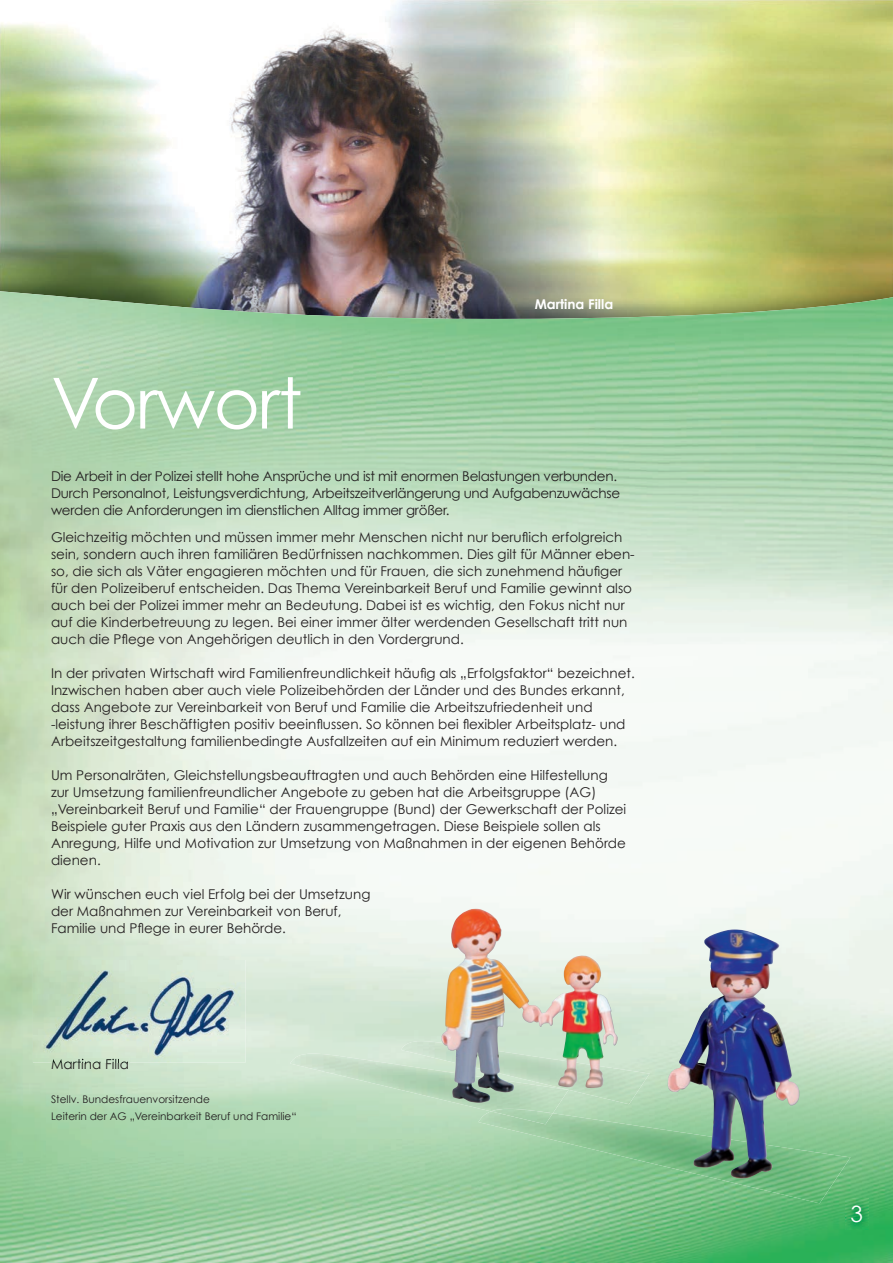
<style>
.page{position:relative;width:893px;height:1263px;background:#fff}
.page>*{position:absolute;margin:0;border:0;box-sizing:border-box;transform-origin:0 0}
.t1{font:70.5px "Century Gothic";letter-spacing:-.02em;color:#fff}
.t2{font:22.5px "Century Gothic";color:#fff}
.t3{font:13.5px/17px "Century Gothic";color:#231f20}
.t4{font:13.5px/17px "Century Gothic";letter-spacing:-.02em;color:#231f20}
.t5{font:700 13.5px "Century Gothic";color:#fff}
.t6{font:10.5px/17px "Century Gothic";color:#231f20}
</style>
<div class="page">
<img style="left:0;top:0;width:893px;height:291px">
<img style="left:0;top:253px;width:52px;height:38px">
<img style="left:0;top:291px;width:893px;height:972px">
<img style="left:401px;top:1041px;width:249px;height:63px">
<img style="left:478px;top:1111px;width:372px;height:92px">
<img style="left:668px;top:933px;width:132px;height:246px">
<img style="left:845px;top:1198px;width:24px;height:32px">
<img style="left:33px;top:960px;width:213px;height:102px">
<img style="left:52px;top:1059px;width:77px;height:3px">
<img style="left:290px;top:1053px;width:278px;height:60px">
<img style="left:491px;top:1109px;width:62px;height:15px">
<img style="left:441px;top:909px;width:123px;height:194px">
<h1 class="t1" style="left:51px;top:360px;width:253px">Vorwort</h1>
<p class="t5" style="left:535px;top:295px;width:80px">Martina Filla</p>
<p class="t4" style="left:51px;top:467px;width:571px">Die Arbeit in der Polizei stellt hohe Ansprüche und ist mit enormen Belastungen verbunden.<br>Durch Personalnot, Leistungsverdichtung, Arbeitszeitverlängerung und Aufgabenzuwächse werden die Anforderungen im dienstlichen Alltag immer größer.</p>
<p class="t3" style="left:51px;top:528px;width:585px">Gleichzeitig möchten und müssen immer mehr Menschen nicht nur beruflich erfolgreich sein, sondern auch ihren familiären Bedürfnissen nachkommen. Dies gilt für Männer eben&shy;so, die sich als Väter engagieren möchten und für Frauen, die sich zunehmend häufiger für den Polizeiberuf entscheiden. Das Thema Vereinbarkeit Beruf und Familie gewinnt also auch bei der Polizei immer mehr an Bedeutung. Dabei ist es wichtig, den Fokus nicht nur auf die Kinderbetreuung zu legen. Bei einer immer älter werdenden Gesellschaft tritt nun auch die Pflege von Angehörigen deutlich in den Vordergrund.</p>
<p class="t3" style="left:51px;top:664px;width:585px">In der privaten Wirtschaft wird Familienfreundlichkeit häufig als „Erfolgsfaktor“ bezeichnet.<br>Inzwischen haben aber auch viele Polizeibehörden der Länder und des Bundes erkannt, dass Angebote zur Vereinbarkeit von Beruf und Familie die Arbeitszufriedenheit und -leistung ihrer Beschäftigten positiv beeinflussen. So können bei flexibler Arbeitsplatz- und Arbeitszeitgestaltung familienbedingte Ausfallzeiten auf ein Minimum reduziert werden.</p>
<p class="t3" style="left:51px;top:766px;width:577px">Um Personalräten, Gleichstellungsbeauftragten und auch Behörden eine Hilfestellung zur Um setzung familienfreundlicher Angebote zu geben hat die Arbeitsgruppe (AG) „Vereinbarkeit Beruf und Familie“ der Frauengruppe (Bund) der Gewerkschaft der Polizei Beispiele guter Praxis aus den Ländern zusammengetragen. Diese Beispiele sollen als Anregung, Hilfe und Motiva tion zur Umsetzung von Maßnahmen in der eigenen Behörde dienen.</p>
<p class="t3" style="left:51px;top:885px;width:321px">Wir wünschen euch viel Erfolg bei der Umsetzung der Maßnahmen zur Vereinbarkeit von Beruf,<br>Familie und Pflege in eurer Behörde.</p>
<p class="t3" style="left:51px;top:1055px;width:80px">Martina Filla</p>
<p class="t6" style="left:51px;top:1090px;width:247px">Stellv. Bundesfrauenvorsitzende<br>Leiterin der AG „Vereinbarkeit Beruf und Familie“</p>
<h2 class="t2" style="left:850px;top:1200px;width:14px">3</h2>
</div>
